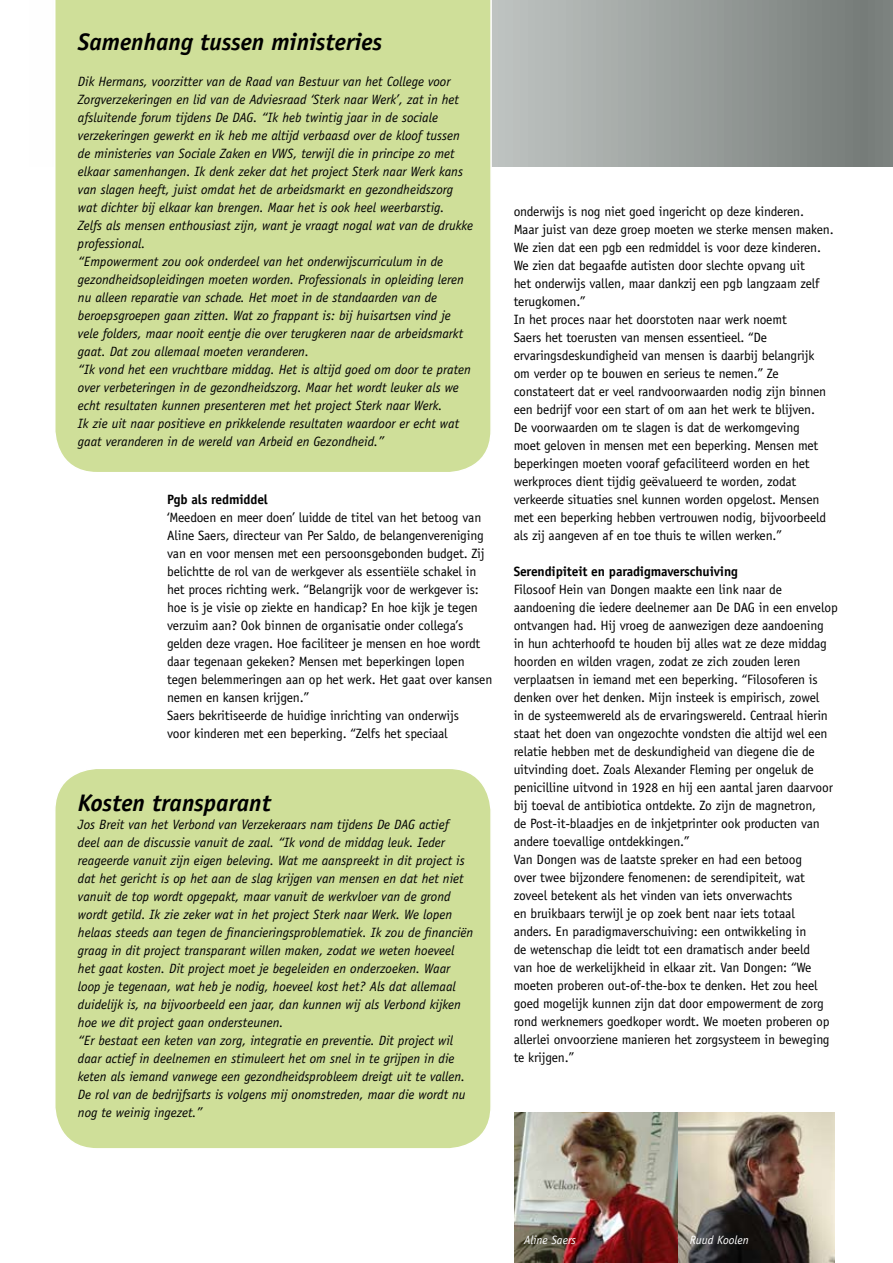
<style>
.page{position:relative;width:893px;height:1263px;background:#fff}
.page>*{position:absolute;margin:0;border:0;box-sizing:border-box;transform-origin:0 0}
.t1{font:italic 700 24px "Officina Sans";color:#000}
.t2{font:13.5px/18px "Officina Sans";letter-spacing:-.01em;color:#000}
.t3{font:italic 13.5px/18px "Officina Sans";color:#000}
.t4{font:700 13.5px "Officina Sans";letter-spacing:-.01em;color:#000}
.t5{font:italic 12px "Officina Sans";color:#fff}
</style>
<div class="page">
<svg style="left:492px;top:0;width:401px;height:167px;background:#999e9b"></svg>
<div style="left:55px;top:0;width:436px;height:472px;background:#cfdf99"></div>
<div style="left:55px;top:768px;width:436px;height:381px;background:#cfdf99;border-radius:43px"></div>
<div style="left:54px;top:767px;width:438px;height:382px;border:2px solid #fff;border-radius:43px"></div>
<img style="left:677px;top:1113px;width:157px;height:150px">
<img style="left:514px;top:1112px;width:163px;height:151px">
<h1 class="t1" style="left:78px;top:27px;width:306px">Samenhang tussen ministeries</h1>
<p class="t3" style="left:78px;top:72px;width:397px">Dik Hermans, voorzitter van de Raad van Bestuur van het College voor Zorgverzekeringen en lid van de Adviesraad ‘Sterk naar Werk’, zat in het afsluitende forum tijdens De DAG. “Ik heb twintig jaar in de sociale verzekeringen gewerkt en ik heb me altijd verbaasd over de kloof tussen de ministeries van Sociale Zaken en VWS, terwijl die in principe zo met elkaar samenhangen. Ik denk zeker dat het project Sterk naar Werk kans van slagen heeft, juist omdat het de arbeidsmarkt en gezondheidszorg wat dichter bij elkaar kan brengen. Maar het is ook heel weerbarstig.<br>Zelfs als mensen enthousiast zijn, want je vraagt nogal wat van de drukke professional.<br>“Empowerment zou ook onderdeel van het onderwijscurriculum in de gezondheidsopleidingen moeten worden. Professionals in opleiding leren nu alleen reparatie van schade. Het moet in de standaarden van de beroepsgroepen gaan zitten. Wat zo frappant is: bij huisartsen vind je vele folders, maar nooit eentje die over terugkeren naar de arbeidsmarkt gaat. Dat zou allemaal moeten veranderen.<br>“Ik vond het een vruchtbare middag. Het is altijd goed om door te praten over verbeteringen in de gezondheidszorg. Maar het wordt leuker als we echt resultaten kunnen presenteren met het project Sterk naar Werk.<br>Ik zie uit naar positieve en prikkelende resultaten waardoor er echt wat gaat veranderen in de wereld van Arbeid en Gezondheid.”</p>
<p class="t4" style="left:167px;top:491px;width:102px">Pgb als redmiddel</p>
<p class="t2" style="left:167px;top:508px;width:327px">‘Meedoen en meer doen’ luidde de titel van het betoog van Aline Saers, directeur van Per Saldo, de belangenvereniging van en voor mensen met een persoonsgebonden budget. Zij belichtte de rol van de werkgever als essentiële schakel in het proces richting werk. “Belangrijk voor de werkgever is: hoe is je visie op ziekte en handicap? En hoe kijk je tegen verzuim aan? Ook binnen de organisatie onder collega’s gelden deze vragen. Hoe faciliteer je mensen en hoe wordt daar tegenaan gekeken? Mensen met beperkingen lopen tegen belemmeringen aan op het werk. Het gaat over kansen nemen en kansen krijgen.”<br>Saers bekritiseerde de huidige inrichting van onderwijs<br>voor kinderen met een beperking. “Zelfs het speciaal</p>
<h1 class="t1" style="left:78px;top:788px;width:195px">Kosten transparant</h1>
<p class="t3" style="left:78px;top:815px;width:397px">Jos Breit van het Verbond van Verzekeraars nam tijdens De DAG actief deel aan de discussie vanuit de zaal. “Ik vond de middag leuk. Ieder reageerde vanuit zijn eigen beleving. Wat me aanspreekt in dit project is dat het gericht is op het aan de slag krijgen van mensen en dat het niet vanuit de top wordt opgepakt, maar vanuit de werkvloer van de grond wordt getild. Ik zie zeker wat in het project Sterk naar Werk. We lopen helaas steeds aan tegen de financieringsproblematiek. Ik zou de financiën graag in dit project transparant willen maken, zodat we weten hoeveel het gaat kosten. Dit project moet je begeleiden en onderzoeken. Waar loop je tegenaan, wat heb je nodig, hoeveel kost het? Als dat allemaal duidelijk is, na bijvoorbeeld een jaar, dan kunnen wij als Verbond kijken hoe we dit project gaan ondersteunen.<br>“Er bestaat een keten van zorg, integratie en preventie. Dit project wil daar actief in deelnemen en stimuleert het om snel in te grijpen in die keten als iemand vanwege een gezondheidsprobleem dreigt uit te vallen.<br>De rol van de bedrijfsarts is volgens mij onomstreden, maar die wordt nu nog te weinig ingezet.”</p>
<p class="t2" style="left:514px;top:202px;width:322px">onderwijs is nog niet goed ingericht op deze kinderen.<br>Maar juist van deze groep moeten we sterke mensen maken.<br>We zien dat een pgb een redmiddel is voor deze kinderen.<br>We zien dat begaafde autisten door slechte opvang uit<br>het onderwijs vallen, maar dankzij een pgb langzaam zelf terugkomen.”<br>In het proces naar het doorstoten naar werk noemt<br>Saers het toerusten van mensen essentieel. “De ervaringsdeskundigheid van mensen is daarbij belangrijk om verder op te bouwen en serieus te nemen.” Ze constateert dat er veel randvoorwaarden nodig zijn binnen een bedrijf voor een start of om aan het werk te blijven.<br>De voorwaarden om te slagen is dat de werkomgeving<br>moet geloven in mensen met een beperking. Mensen met beperkingen moeten vooraf gefaciliteerd worden en het werkproces dient tijdig geëvalueerd te worden, zodat verkeerde situaties snel kunnen worden opgelost. Mensen met een beperking hebben vertrouwen nodig, bijvoorbeeld als zij aangeven af en toe thuis te willen werken.”</p>
<p class="t4" style="left:514px;top:563px;width:226px">Serendipiteit en paradigmaverschuiving</p>
<p class="t2" style="left:514px;top:580px;width:326px">Filosoof Hein van Dongen maakte een link naar de aandoening die iedere deelnemer aan De DAG in een envelop ontvangen had. Hij vroeg de aanwezigen deze aandoening in hun achterhoofd te houden bij alles wat ze deze middag hoorden en wilden vragen, zodat ze zich zouden leren verplaatsen in iemand met een beperking. “Filosoferen is denken over het denken. Mijn insteek is empirisch, zowel<br>in de systeemwereld als de ervaringswereld. Centraal hierin staat het doen van ongezochte vondsten die altijd wel een relatie hebben met de deskundigheid van diegene die de uitvinding doet. Zoals Alexander Fleming per ongeluk de penicilline uitvond in 1928 en hij een aantal jaren daarvoor bij toeval de antibiotica ontdekte. Zo zijn de magnetron,<br>de Post-it-blaadjes en de inkjetprinter ook producten van andere toevallige ontdekkingen.”<br>Van Dongen was de laatste spreker en had een betoog<br>over twee bijzondere fenomenen: de serendipiteit, wat zoveel betekent als het vinden van iets onverwachts<br>en bruikbaars terwijl je op zoek bent naar iets totaal<br>anders. En paradigmaverschuiving: een ontwikkeling in<br>de wetenschap die leidt tot een dramatisch ander beeld<br>van hoe de werkelijkheid in elkaar zit. Van Dongen: “We moeten proberen out-of-the-box te denken. Het zou heel goed mogelijk kunnen zijn dat door empowerment de zorg rond werknemers goedkoper wordt. We moeten proberen op allerlei onvoorziene manieren het zorgsysteem in beweging te krijgen.”</p>
<p class="t5" style="left:524px;top:1232px;width:53px">Aline Saers</p>
<p class="t5" style="left:690px;top:1232px;width:60px">Ruud Koolen</p>
</div>
